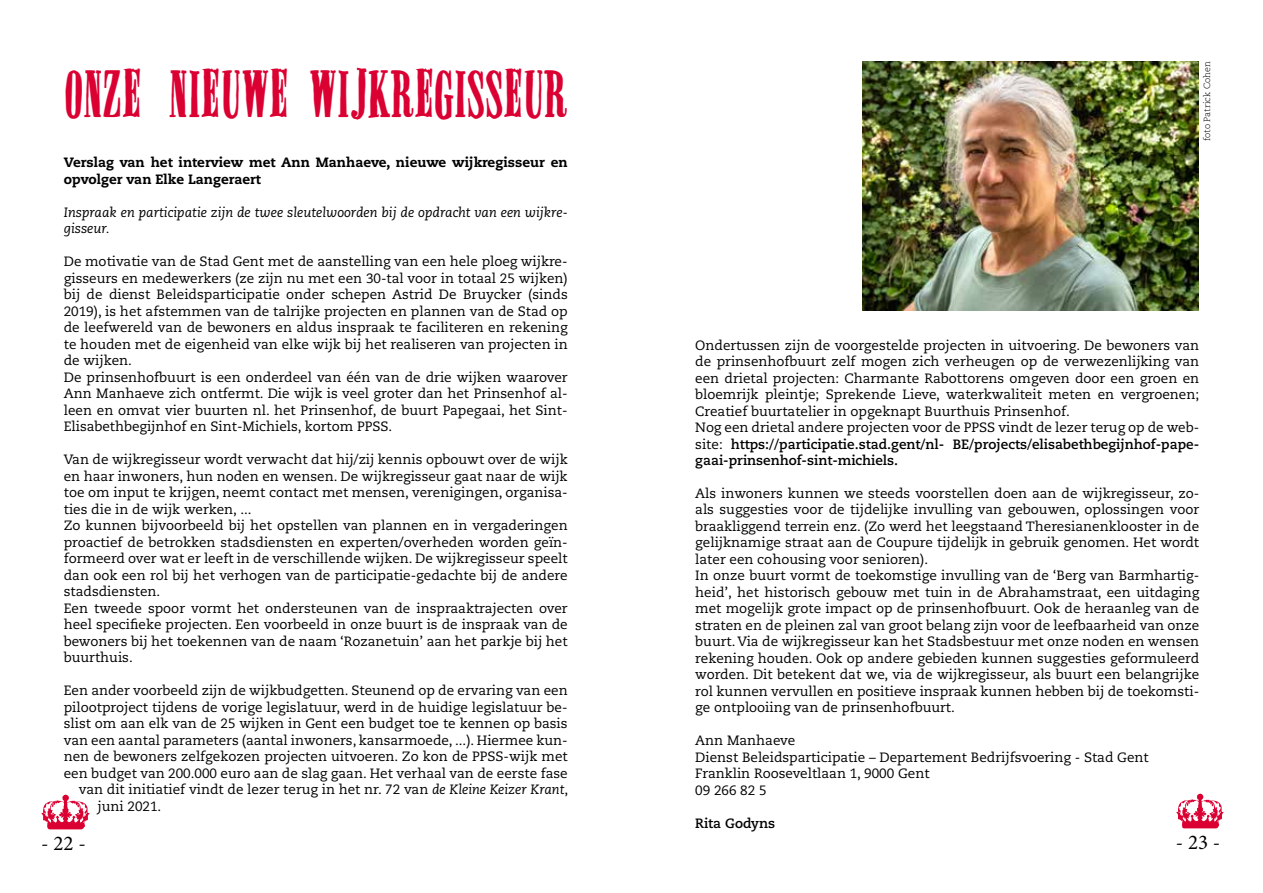
<style>
.page{position:relative;width:1263px;height:893px;background:#fff}
.page>*{position:absolute;margin:0;border:0;box-sizing:border-box;transform-origin:0 0}
.t1{font:55.5px "Miserable";letter-spacing:.025em;color:#db0032;scale:.9 1}
.t2{font:21px "Minion Pro";color:#000}
.t3{font:13.5px/16.5px "Caecilia LT Std";color:#000}
.t4{font:800 13.5px/16.5px "Caecilia LT Std";color:#000}
.t5{font:italic 13.5px/16.5px "Caecilia LT Std";color:#000}
.t6{font:700 13.5px "Caecilia LT Std";color:#000}
.t7{font:300 9px "Caecilia LT Std";color:#000}
.s1{font-style:italic}
.s2{font-weight:700}
</style>
<div class="page">
<img style="left:40px;top:784px;width:51px;height:52px;border-radius:26px">
<img style="left:1174px;top:784px;width:51px;height:51px;border-radius:26px">
<img style="left:862px;top:62px;width:336px;height:249px">
<h1 class="t1" style="left:64px;top:67px;width:560px">ONZE NIEUWE WIJKREGISSEUR</h1>
<p class="t4" style="left:64px;top:154px;width:505px">Verslag van het interview met Ann Manhaeve, nieuwe wijkregisseur en opvolger van Elke Langeraert</p>
<p class="t5" style="left:64px;top:204px;width:505px">Inspraak en participatie zijn de twee sleutelwoorden bij de opdracht van een wijkre&shy;gisseur.</p>
<p class="t3" style="left:64px;top:254px;width:505px">De motivatie van de Stad Gent met de aanstelling van een hele ploeg wijkre&shy;gisseurs en medewerkers (ze zijn nu met een 30-tal voor in totaal 25 wijken) bij de dienst Beleidsparticipatie onder schepen Astrid De Bruycker (sinds 2019), is het afstemmen van de talrijke projecten en plannen van de Stad op de leefwereld van de bewoners en aldus inspraak te faciliteren en rekening te houden met de eigenheid van elke wijk bij het realiseren van projecten in de wijken.<br>De prinsenhofbuurt is een onderdeel van één van de drie wijken waarover Ann Manhaeve zich ontfermt. Die wijk is veel groter dan het Prinsenhof al&shy;leen en omvat vier buurten nl. het Prinsenhof, de buurt Papegaai, het Sint-Elisabethbegijnhof en Sint-Michiels, kortom PPSS.</p>
<p class="t3" style="left:64px;top:451px;width:505px">Van de wijkregisseur wordt verwacht dat hij/zij kennis opbouwt over de wijk en haar inwoners, hun noden en wensen. De wijkregisseur gaat naar de wijk toe om input te krijgen, neemt contact met mensen, verenigingen, organisa&shy;ties die in de wijk werken, ...<br>Zo kunnen bijvoorbeeld bij het opstellen van plannen en in vergaderingen proactief de betrokken stadsdiensten en experten/overheden worden geïn&shy;formeerd over wat er leeft in de verschillende wijken. De wijkregisseur speelt dan ook een rol bij het verhogen van de participatie-gedachte bij de andere stadsdiensten.<br>Een tweede spoor vormt het ondersteunen van de inspraaktrajecten over heel specifieke projecten. Een voorbeeld in onze buurt is de inspraak van de bewoners bij het toekennen van de naam ‘Rozanetuin’ aan het parkje bij het buurthuis.</p>
<p class="t3" style="left:64px;top:682px;width:505px">Een ander voorbeeld zijn de wijkbudgetten. Steunend op de ervaring van een</p>
<p class="t3" style="left:64px;top:699px;width:505px">pilootproject tijdens de vorige legislatuur, werd in de huidige legislatuur be-</p>
<p class="t3" style="left:64px;top:715px;width:505px">slist om aan elk van de 25 wijken in Gent een budget toe te kennen op basis</p>
<p class="t3" style="left:64px;top:732px;width:505px">van een aantal parameters (aantal inwoners, kansarmoede, ...). Hiermee kun-</p>
<p class="t3" style="left:64px;top:748px;width:505px">nen de bewoners zelfgekozen projecten uitvoeren. Zo kon de PPSS-wijk met</p>
<p class="t3" style="left:64px;top:765px;width:505px">een budget van 200.000 euro aan de slag gaan. Het verhaal van de eerste fase</p>
<p class="t3" style="left:79px;top:781px;width:491px">van dit initiatief vindt de lezer terug in het nr. 72 van <span class="s1">de Kleine Keizer Krant</span>,</p>
<p class="t3" style="left:98px;top:798px;width:65px">juni 2021.</p>
<h2 class="t2" style="left:41px;top:829px;width:46px">- 22 -</h2>
<p class="t7" style="left:1202px;top:141px;width:81px;rotate:-90deg">foto Patrick Cohen</p>
<p class="t3" style="left:695px;top:337px;width:505px">Ondertussen zijn de voorgestelde projecten in uitvoering. De bewoners van de prinsenhofbuurt zelf mogen zich verheugen op de verwezenlijking van een drietal projecten: Charmante Rabottorens omgeven door een groen en bloemrijk pleintje; Sprekende Lieve, waterkwaliteit meten en vergroenen; Creatief buurtatelier in opgeknapt Buurthuis Prinsenhof.<br>Nog een drietal andere projecten voor de PPSS vindt de lezer terug op de web&shy;site: <span class="s2">https://participatie.stad.gent/nl- BE/projects/elisabethbegijnhof-pape&shy;gaai-prinsenhof-sint-michiels.</span></p>
<p class="t3" style="left:695px;top:485px;width:505px">Als inwoners kunnen we steeds voorstellen doen aan de wijkregisseur, zo&shy;als suggesties voor de tijdelijke invulling van gebouwen, oplossingen voor braakliggend terrein enz. (Zo werd het leegstaand Theresianenklooster in de gelijknamige straat aan de Coupure tijdelijk in gebruik genomen. Het wordt later een cohousing voor senioren).<br>In onze buurt vormt de toekomstige invulling van de ‘Berg van Barmhartig&shy;heid’, het historisch gebouw met tuin in de Abrahamstraat, een uitdaging met mogelijk grote impact op de prinsenhofbuurt. Ook de heraanleg van de straten en de pleinen zal van groot belang zijn voor de leefbaarheid van onze buurt. Via de wijkregisseur kan het Stadsbestuur met onze noden en wensen rekening houden. Ook op andere gebieden kunnen suggesties geformuleerd worden. Dit betekent dat we, via de wijkregisseur, als buurt een belangrijke rol kunnen vervullen en positieve inspraak kunnen hebben bij de toekomsti&shy;ge ontplooiing van de prinsenhofbuurt.</p>
<p class="t3" style="left:695px;top:733px;width:455px">Ann Manhaeve<br>Dienst Beleidsparticipatie – Departement Bedrijfsvoering - Stad Gent<br>Franklin Rooseveltlaan 1, 9000 Gent<br>09 266 82 5</p>
<p class="t6" style="left:695px;top:815px;width:81px">Rita Godyns</p>
<h2 class="t2" style="left:1176px;top:829px;width:46px">- 23 -</h2>
</div>
